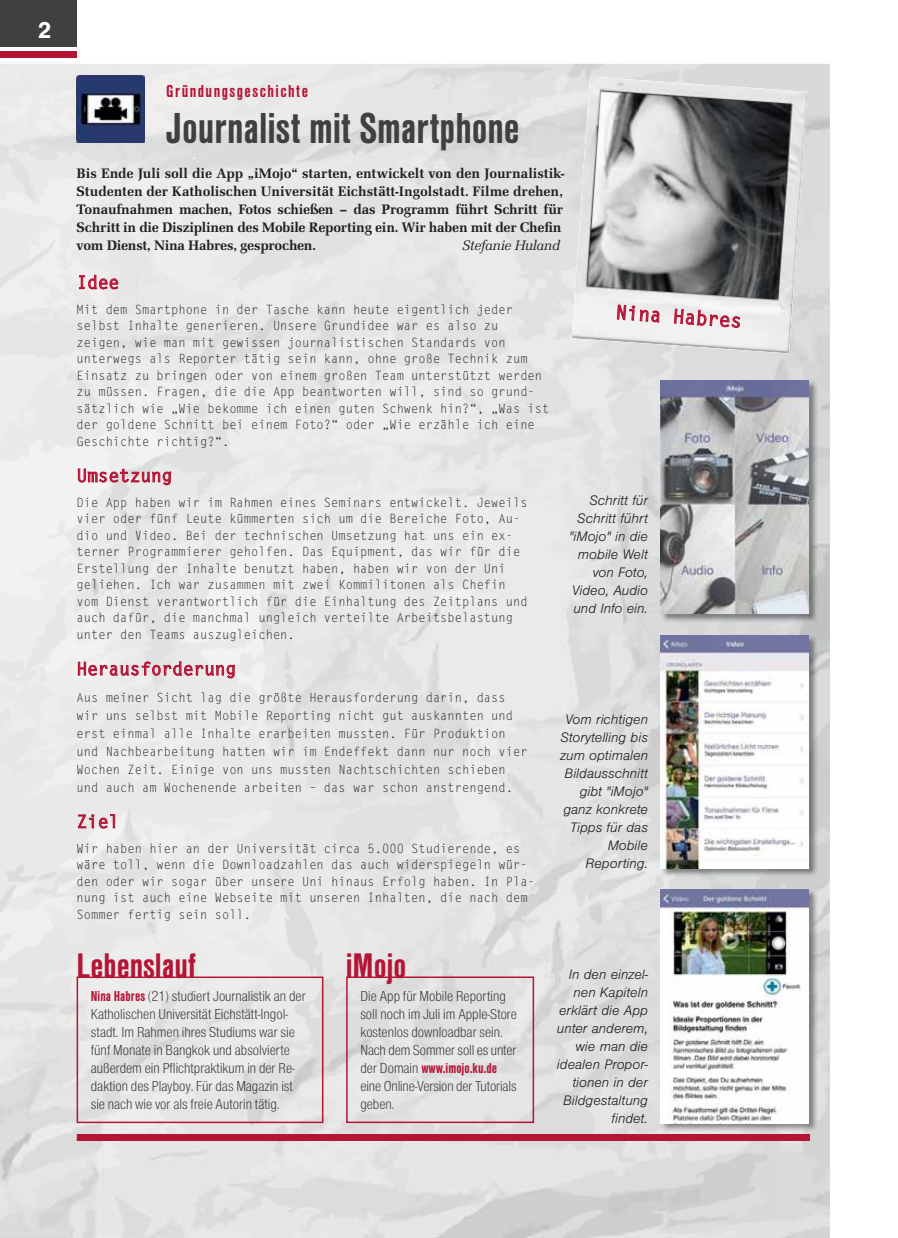
<style>
.page{position:relative;width:898px;height:1238px;background:#fff}
.page>*{position:absolute;margin:0;border:0;box-sizing:border-box;transform-origin:0 0}
.t1{font:700 condensed 45px "Sans";color:#404041}
.t2{font:700 condensed 36.9px "Sans";color:#b41535}
.t3{font:700 24px "Sans";color:#fff}
.t4{font:700 19.5px "Letter Gothic Std";color:#b41535}
.t5{font:700 18px "Letter Gothic Std";letter-spacing:-.01em;color:#b41535}
.t6{font:700 condensed 18px "Sans";letter-spacing:.08em;color:#b41535}
.t7{font:300 condensed 15px/18px "Sans";color:#323031}
.t8{font:700 14.25px/18px "Marseille";letter-spacing:-.015em;color:#231f20}
.t9{font:italic 300 14.25px/18px "Sans";color:#231f20;text-align:right}
.t10{font:italic 14.25px "Marseille";letter-spacing:-.02em;color:#231f20}
.t11{font:12.75px/16.5px "Letter Gothic Std";color:#231f20;scale:.95 1}
.s1{font-weight:700;color:#b41535}
</style>
<div class="page">
<div style="left:0;top:0;width:77px;height:47px;background:#404041"></div>
<div style="left:0;top:51px;width:77px;height:6px;background:#b41535"></div>
<img style="left:0;top:64px;width:622px;height:1173px">
<img style="left:778px;top:117px;width:51px;height:1120px">
<img style="left:622px;top:383px;width:51px;height:854px">
<img style="left:673px;top:1132px;width:105px;height:105px">
<svg style="left:77px;top:468px;width:95px;height:17px;background:#d8a7b1"></svg>
<div style="left:77px;top:1134px;width:731px;height:6px;background:#b41535"></div>
<svg style="left:79px;top:274px;width:40px;height:16px"></svg>
<svg style="left:77px;top:813px;width:38px;height:16px"></svg>
<img style="left:571px;top:77px;width:236px;height:276px">
<svg style="left:77px;top:661px;width:74px;height:15px"></svg>
<div style="left:152px;top:664px;width:9px;height:11px;border:1px solid #b41535;border-radius:50%"></div>
<div style="left:153px;top:666px;width:6px;height:8px;border:1px solid #b41535;border-radius:50%"></div>
<svg style="left:163px;top:661px;width:73px;height:18px"></svg>
<div style="left:346px;top:976px;width:188px;height:146px;border:2px solid #b41535"></div>
<svg style="left:616px;top:281px;width:43px;height:65px"></svg>
<svg style="left:673px;top:308px;width:67px;height:44px"></svg>
<img style="left:76px;top:75px;width:69px;height:68px">
<div style="left:77px;top:976px;width:246px;height:147px;border:2px solid #b41535"></div>
<img style="left:660px;top:380px;width:157px;height:242px">
<img style="left:660px;top:380px;width:148px;height:233px">
<img style="left:660px;top:634px;width:157px;height:243px">
<img style="left:660px;top:635px;width:148px;height:233px">
<img style="left:660px;top:889px;width:157px;height:243px">
<img style="left:660px;top:890px;width:148px;height:233px">
<h3 class="t3" style="left:38px;top:22px;width:15px">2</h3>
<h3 class="t6" style="left:166px;top:84px;width:143px">Gründungsgeschichte</h3>
<h1 class="t1" style="left:166px;top:111px;width:355px">Journalist mit Smartphone</h1>
<p class="t8" style="left:77px;top:165px;width:489px">Bis Ende Juli soll die App „iMojo“ starten, entwickelt von den Journalistik-Studenten der Katholischen Universität Eichstätt-Ingolstadt. Filme drehen, Ton aufnahmen machen, Fotos schießen – das Programm führt Schritt für Schritt in die Disziplinen des Mobile Reporting ein. Wir haben mit der Chefin vom Dienst, Nina Habres, gesprochen.</p>
<p class="t10" style="left:462px;top:240px;width:99px">Stefanie Huland</p>
<h3 class="t5" style="left:77px;top:274px;width:44px">Idee</h3>
<p class="t11" style="left:77px;top:301px;width:499px">Mit dem Smartphone in der Tasche kann heute eigentlich jeder selbst Inhalte generieren. Unsere Grundidee war es also zu zeigen, wie man mit gewissen journalistischen Standards von unterwegs als Reporter tätig sein kann, ohne große Technik zum Einsatz zu bringen oder von einem großen Team unterstützt werden zu müssen. Fragen, die die App beantworten will, sind so grund&shy;sätzlich wie „Wie bekomme ich einen guten Schwenk hin?“, „Was ist der goldene Schnitt bei einem Foto?“ oder „Wie erzähle ich eine Geschichte richtig?“.</p>
<h3 class="t4" style="left:616px;top:303px;width:128px;rotate:4deg">Nina Habres</h3>
<h3 class="t5" style="left:77px;top:467px;width:97px">Umsetzung</h3>
<p class="t11" style="left:77px;top:495px;width:476px">Die App haben wir im Rahmen eines Seminars entwickelt. Jeweils vier oder fünf Leute kümmerten sich um die Bereiche Foto, Au&shy;dio und Video. Bei der technischen Umsetzung hat uns ein ex&shy;terner Programmierer geholfen. Das Equipment, das wir für die Erstellung der Inhalte benutzt haben, haben wir von der Uni geliehen. Ich war zusammen mit zwei Kommilitonen als Chefin vom Dienst verantwortlich für die Einhaltung des Zeitplans und auch dafür, die manchmal ungleich verteilte Arbeitsbelastung unter den Teams auszugleichen.</p>
<h3 class="t5" style="left:77px;top:660px;width:161px">Herausforderung</h3>
<p class="t11" style="left:77px;top:688px;width:476px;line-height:18px">Aus meiner Sicht lag die größte Herausforderung darin, dass wir uns selbst mit Mobile Reporting nicht gut auskannten und erst einmal alle Inhalte erarbeiten mussten. Für Produktion und Nachbearbeitung hatten wir im Endeffekt dann nur noch vier Wochen Zeit. Einige von uns mussten Nacht schichten schieben und auch am Wochenende arbeiten – das war schon anstrengend.</p>
<h3 class="t5" style="left:77px;top:812px;width:44px">Ziel</h3>
<p class="t11" style="left:77px;top:840px;width:483px">Wir haben hier an der Universität circa 5.000 Studierende, es wäre toll, wenn die Downloadzahlen das auch widerspiegeln wür&shy;den oder wir sogar über unsere Uni hinaus Erfolg haben. In Pla&shy;nung ist auch eine Webseite mit unseren Inhalten, die nach dem Sommer fertig sein soll.</p>
<h2 class="t2" style="left:77px;top:951px;width:120px">Lebenslauf</h2>
<p class="t7" style="left:91px;top:988px;width:216px"><span class="s1">Nina Habres</span> (21) studiert Journalistik an der Katholischen Universität Eichstätt-Ingol&shy;stadt. Im Rahmen ihres Studiums war sie fünf Monate in Bangkok und absolvierte außerdem ein Pflichtpraktikum in der Re&shy;daktion des Playboy. Für das Magazin ist sie nach wie vor als freie Autorin tätig.</p>
<h2 class="t2" style="left:345px;top:951px;width:62px">iMojo</h2>
<p class="t7" style="left:360px;top:988px;width:158px">Die App für Mobile Reporting soll noch im Juli im Apple-Store kostenlos downloadbar sein.<br>Nach dem Sommer soll es unter der Domain <span class="s1">www.imojo.ku.de </span>eine Online-Version der Tutorials geben.</p>
<p class="t9" style="left:569px;top:493px;width:80px">Schritt für<br>Schritt führt "iMojo" in die mobile Welt von Foto,<br>Video, Audio und Info ein.</p>
<p class="t9" style="left:560px;top:712px;width:89px">Vom richtigen<br>Storytelling bis zum optimalen<br>Bildausschnitt gibt "iMojo" ganz konkrete<br>Tipps für das<br>Mobile<br>Reporting.</p>
<p class="t9" style="left:556px;top:966px;width:93px">In den einzel&shy;nen Kapiteln erklärt die App unter anderem, wie man die idealen Propor&shy;tionen in der<br>Bildgestaltung findet.</p>
</div>
